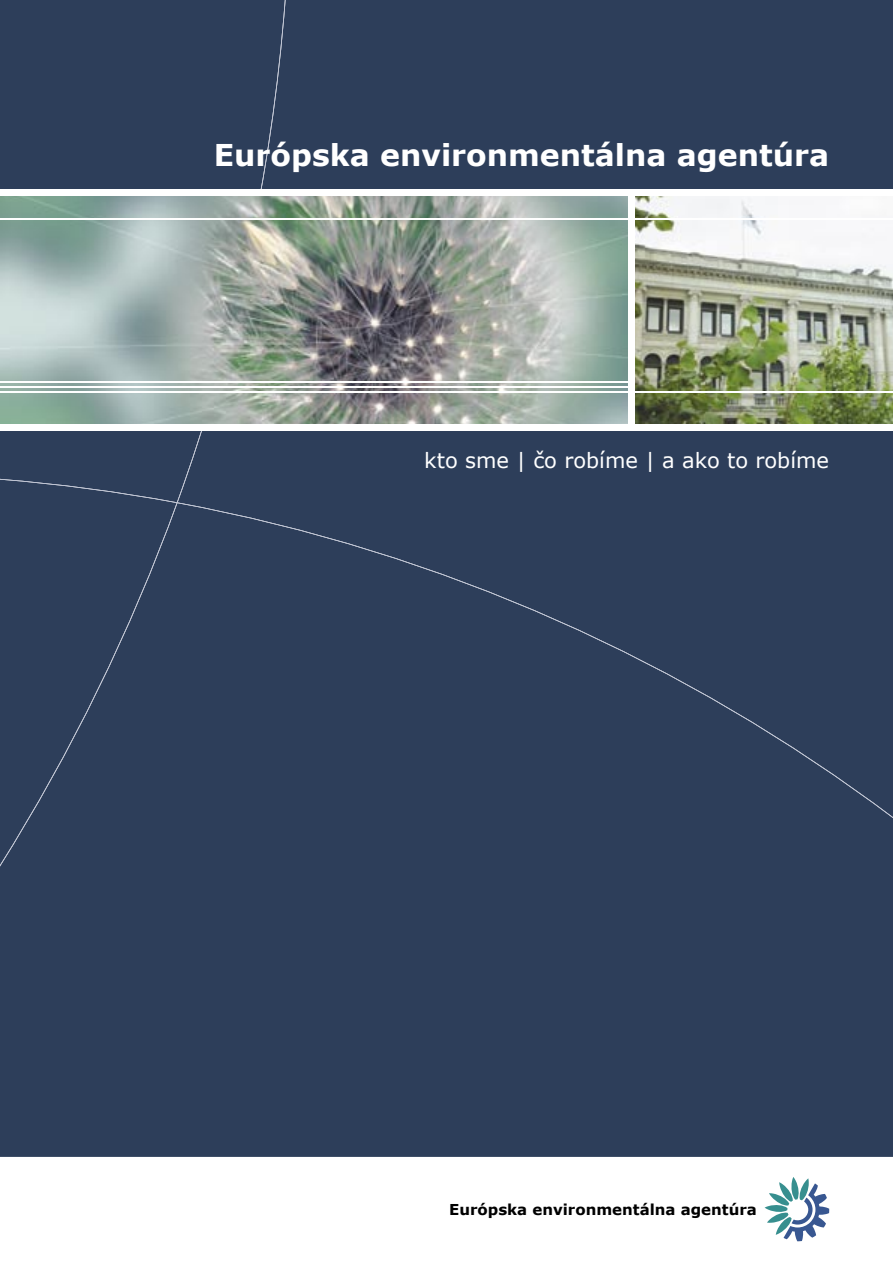
<style>
.page{position:relative;width:893px;height:1263px;background:#fff}
.page>*{position:absolute;margin:0;border:0;box-sizing:border-box;transform-origin:0 0}
.t1{font:700 30px "Verdana";color:#fff}
.t2{font:21px "Verdana";color:#fff}
.t3{font:700 15px "Verdana";color:#000}
</style>
<div class="page">
<div style="left:0;top:866px;width:893px;height:291px;background:#2d3e5a"></div>
<div style="left:0;top:0;width:893px;height:866px;background:#2d3e5a"></div>
<svg style="left:765px;top:1177px;width:64px;height:64px"></svg>
<img style="left:635px;top:195px;width:258px;height:230px">
<img style="left:0;top:195px;width:629px;height:230px">
<hr style="left:0;top:391px;width:893px;height:1px;background:#fff">
<hr style="left:0;top:381px;width:634px;height:1px;background:#fff">
<hr style="left:0;top:386px;width:632px;height:1px;background:#fff">
<div style="left:629px;top:192px;width:6px;height:235px;background:#fff"></div>
<div style="left:0;top:189px;width:893px;height:6px;background:#fff"></div>
<hr style="left:0;top:218px;width:893px;height:1px;background:#fff">
<div style="left:0;top:425px;width:893px;height:6px;background:#fff"></div>
<p class="t1" style="left:214px;top:136px;width:617px">Európska environmentálna agentúra</p>
<p class="t2" style="left:424px;top:447px;width:406px">kto sme | čo robíme | a ako to robíme</p>
<p class="t3" style="left:449px;top:1200px;width:309px">Európska environmentálna agentúra</p>
</div>
